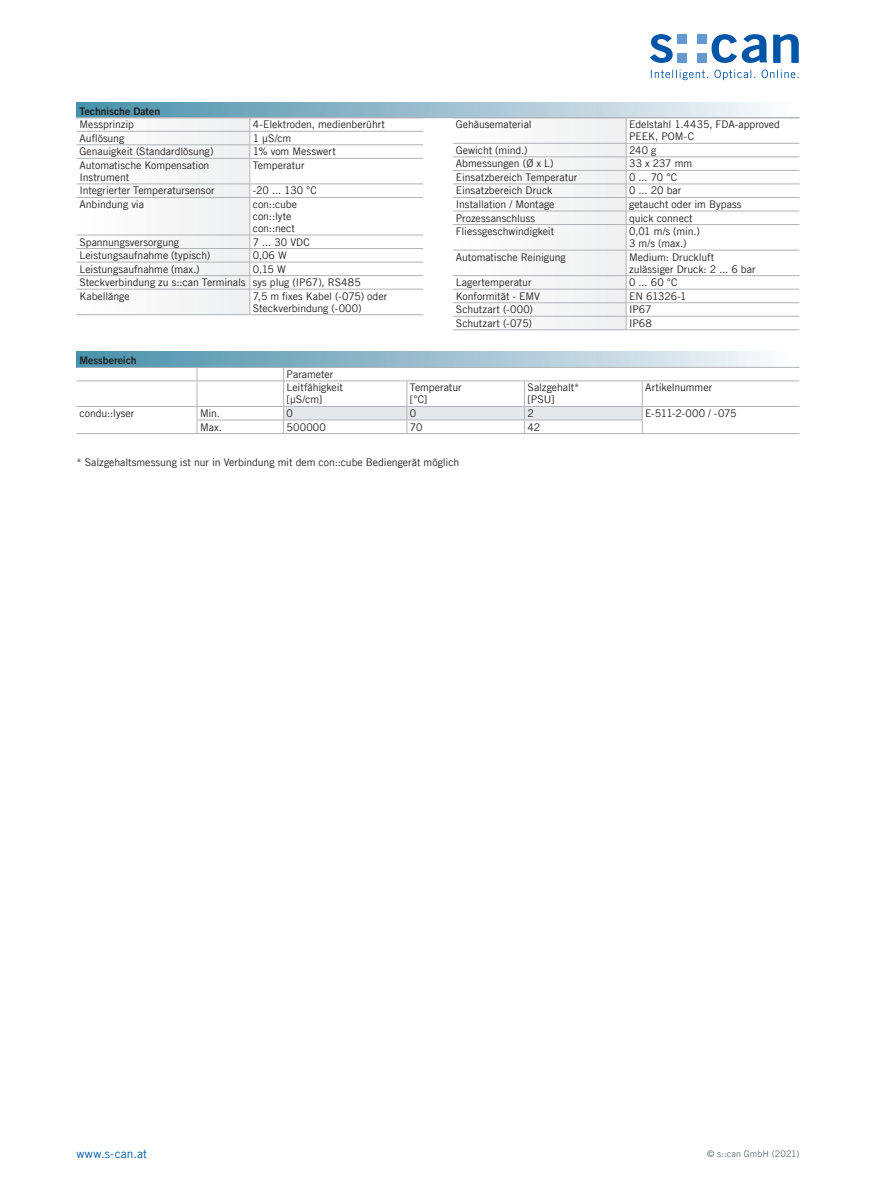
<style>
.page{position:relative;width:893px;height:1191px;background:#fff}
.page>*{position:absolute;margin:0;border:0;box-sizing:border-box;transform-origin:0 0}
.t1{font:12px "Trade Gothic LT Com";letter-spacing:.01em;color:#015ea8}
.Tabelle{font:10.5px/12px "Trade Gothic LT Com";letter-spacing:-.005em;color:#231f20}
.Tabelle_Header{font:10.5px "Trade Gothic LT Com Bd 2";color:#231f20}
.Tabelle-2{font:10.5px "Trade Gothic LT Com";letter-spacing:-.03em;color:#231f20}
.t2{font:9px "Trade Gothic LT Com";letter-spacing:.01em;color:#62696d}
</style>
<div class="page">
<svg style="left:651px;top:34px;width:22px;height:29px"></svg>
<svg style="left:712px;top:34px;width:55px;height:29px"></svg>
<svg style="left:773px;top:34px;width:26px;height:29px"></svg>
<div style="left:678px;top:34px;width:9px;height:10px;background:#6599d1"></div>
<div style="left:697px;top:34px;width:9px;height:10px;background:#6599d1"></div>
<div style="left:678px;top:53px;width:9px;height:10px;background:#6599d1"></div>
<div style="left:697px;top:53px;width:9px;height:10px;background:#6599d1"></div>
<svg style="left:651px;top:70px;width:148px;height:10px"></svg>
<div style="left:77px;top:102px;width:722px;height:16px;background:linear-gradient(to right,#458da8,#f9f8fb)"></div>
<hr style="left:250px;top:131px;width:173px;height:1px;background:#b2b3b7">
<hr style="left:250px;top:144px;width:173px;height:1px;background:#b2b3b7">
<hr style="left:250px;top:158px;width:173px;height:1px;background:#b2b3b7">
<hr style="left:250px;top:183px;width:173px;height:1px;background:#b2b3b7">
<hr style="left:250px;top:197px;width:173px;height:1px;background:#b2b3b7">
<hr style="left:250px;top:235px;width:173px;height:1px;background:#b2b3b7">
<hr style="left:250px;top:248px;width:173px;height:1px;background:#b2b3b7">
<hr style="left:250px;top:262px;width:173px;height:1px;background:#b2b3b7">
<hr style="left:250px;top:275px;width:173px;height:1px;background:#b2b3b7">
<hr style="left:250px;top:289px;width:173px;height:1px;background:#b2b3b7">
<svg style="left:77px;top:118px;width:173px;height:196px"></svg>
<hr style="left:77px;top:314px;width:173px;height:1px;background:#b2b3b7">
<hr style="left:250px;top:314px;width:173px;height:1px;background:#b2b3b7">
<hr style="left:626px;top:143px;width:173px;height:1px;background:#b2b3b7">
<hr style="left:626px;top:156px;width:173px;height:1px;background:#b2b3b7">
<hr style="left:626px;top:170px;width:173px;height:1px;background:#b2b3b7">
<hr style="left:626px;top:183px;width:173px;height:1px;background:#b2b3b7">
<hr style="left:626px;top:197px;width:173px;height:1px;background:#b2b3b7">
<hr style="left:626px;top:211px;width:173px;height:1px;background:#b2b3b7">
<hr style="left:626px;top:224px;width:173px;height:1px;background:#b2b3b7">
<hr style="left:626px;top:250px;width:173px;height:1px;background:#b2b3b7">
<hr style="left:626px;top:275px;width:173px;height:1px;background:#b2b3b7">
<hr style="left:626px;top:289px;width:173px;height:1px;background:#b2b3b7">
<hr style="left:626px;top:302px;width:173px;height:1px;background:#b2b3b7">
<hr style="left:626px;top:316px;width:173px;height:1px;background:#b2b3b7">
<svg style="left:453px;top:118px;width:174px;height:211px"></svg>
<hr style="left:453px;top:329px;width:173px;height:1px;background:#b2b3b7">
<hr style="left:626px;top:329px;width:173px;height:1px;background:#b2b3b7">
<hr style="left:77px;top:117px;width:722px;height:1px;background:#b2b3b7">
<svg style="left:77px;top:352px;width:717px;height:15px;background:#9ec2d0"></svg>
<hr style="left:197px;top:419px;width:87px;height:1px;background:#b2b3b7">
<hr style="left:77px;top:433px;width:120px;height:1px;background:#b2b3b7">
<hr style="left:197px;top:433px;width:87px;height:1px;background:#b2b3b7">
<hr style="left:284px;top:433px;width:123px;height:1px;background:#b2b3b7">
<hr style="left:407px;top:433px;width:118px;height:1px;background:#b2b3b7">
<hr style="left:525px;top:433px;width:117px;height:1px;background:#b2b3b7">
<hr style="left:642px;top:433px;width:157px;height:1px;background:#b2b3b7">
<hr style="left:77px;top:367px;width:120px;height:1px;background:#b2b3b7">
<hr style="left:197px;top:367px;width:87px;height:1px;background:#b2b3b7">
<hr style="left:284px;top:367px;width:123px;height:1px;background:#b2b3b7">
<hr style="left:407px;top:367px;width:118px;height:1px;background:#b2b3b7">
<hr style="left:525px;top:367px;width:117px;height:1px;background:#b2b3b7">
<hr style="left:642px;top:367px;width:157px;height:1px;background:#b2b3b7">
<hr style="left:77px;top:380px;width:120px;height:1px;background:#b2b3b7">
<hr style="left:197px;top:380px;width:87px;height:1px;background:#b2b3b7">
<svg style="left:197px;top:368px;width:1px;height:65px"></svg>
<hr style="left:642px;top:380px;width:157px;height:1px;background:#b2b3b7">
<svg style="left:283px;top:368px;width:360px;height:65px"></svg>
<hr style="left:77px;top:406px;width:120px;height:1px;background:#b2b3b7">
<hr style="left:197px;top:406px;width:87px;height:1px;background:#b2b3b7">
<hr style="left:284px;top:406px;width:123px;height:1px;background:#b2b3b7">
<hr style="left:407px;top:406px;width:118px;height:1px;background:#b2b3b7">
<hr style="left:525px;top:406px;width:117px;height:1px;background:#b2b3b7">
<hr style="left:642px;top:406px;width:157px;height:1px;background:#b2b3b7">
<p class="Tabelle_Header" style="left:80px;top:104px;width:82px">Technische Daten</p>
<p class="Tabelle" style="left:80px;top:118px;width:56px">Messprinzip</p>
<p class="Tabelle" style="left:253px;top:118px;width:134px">4-Elektroden, medienberührt</p>
<p class="Tabelle" style="left:80px;top:132px;width:46px">Auflösung</p>
<p class="Tabelle" style="left:253px;top:132px;width:40px">1 µS/cm</p>
<p class="Tabelle" style="left:80px;top:145px;width:136px">Genauigkeit (Standardlösung)</p>
<p class="Tabelle" style="left:253px;top:145px;width:85px">1% vom Messwert</p>
<p class="Tabelle" style="left:80px;top:159px;width:131px">Automatische Kompensation<br>Instrument</p>
<p class="Tabelle" style="left:253px;top:159px;width:53px">Temperatur</p>
<p class="Tabelle" style="left:80px;top:185px;width:137px">Integrierter Temperatursensor</p>
<p class="Tabelle" style="left:253px;top:185px;width:66px">-20 ... 130 °C</p>
<p class="Tabelle" style="left:80px;top:198px;width:66px">Anbindung via</p>
<p class="Tabelle" style="left:253px;top:198px;width:46px">con::cube con::lyte con::nect</p>
<p class="Tabelle" style="left:80px;top:236px;width:101px">Spannungsversorgung</p>
<p class="Tabelle" style="left:253px;top:236px;width:59px">7 ... 30 VDC</p>
<p class="Tabelle" style="left:80px;top:249px;width:132px">Leistungsaufnahme (typisch)</p>
<p class="Tabelle" style="left:253px;top:249px;width:36px">0,06 W</p>
<p class="Tabelle" style="left:80px;top:263px;width:122px">Leistungsaufnahme (max.)</p>
<p class="Tabelle" style="left:253px;top:263px;width:34px">0,15 W</p>
<p class="Tabelle" style="left:80px;top:276px;width:167px">Steckverbindung zu s::can Terminals</p>
<p class="Tabelle" style="left:253px;top:276px;width:110px">sys plug (IP67), RS485</p>
<p class="Tabelle" style="left:80px;top:290px;width:52px">Kabellänge</p>
<p class="Tabelle" style="left:253px;top:290px;width:136px">7,5 m fixes Kabel (-075) oder</p>
<p class="Tabelle" style="left:253px;top:302px;width:110px">Steckverbindung (-000)</p>
<p class="Tabelle_Header" style="left:80px;top:354px;width:59px">Messbereich</p>
<p class="Tabelle" style="left:287px;top:368px;width:48px">Parameter</p>
<p class="Tabelle" style="left:287px;top:381px;width:58px">Leitfähigkeit</p>
<p class="Tabelle" style="left:287px;top:393px;width:37px">[μS/cm]</p>
<p class="Tabelle" style="left:456px;top:118px;width:77px">Gehäusematerial</p>
<p class="Tabelle" style="left:629px;top:118px;width:152px">Edelstahl 1.4435, FDA-approved<br>PEEK, POM-C</p>
<p class="Tabelle" style="left:456px;top:144px;width:73px">Gewicht (mind.)</p>
<p class="Tabelle" style="left:629px;top:144px;width:29px">240 g</p>
<p class="Tabelle" style="left:456px;top:157px;width:99px">Abmessungen (Ø x L)</p>
<p class="Tabelle" style="left:629px;top:157px;width:64px">33 x 237 mm</p>
<p class="Tabelle" style="left:456px;top:171px;width:123px">Einsatzbereich Temperatur</p>
<p class="Tabelle" style="left:629px;top:171px;width:50px">0 ... 70 °C</p>
<p class="Tabelle" style="left:456px;top:185px;width:98px">Einsatzbereich Druck</p>
<p class="Tabelle" style="left:629px;top:185px;width:54px">0 ... 20 bar</p>
<p class="Tabelle" style="left:456px;top:198px;width:100px">Installation / Montage</p>
<p class="Tabelle" style="left:629px;top:198px;width:114px">getaucht oder im Bypass</p>
<p class="Tabelle" style="left:456px;top:212px;width:81px">Prozessanschluss</p>
<p class="Tabelle" style="left:629px;top:212px;width:65px">quick connect</p>
<p class="Tabelle" style="left:456px;top:225px;width:100px">Fliessgeschwindigkeit</p>
<p class="Tabelle" style="left:629px;top:225px;width:72px">0,01 m/s (min.)<br>3 m/s (max.)</p>
<p class="Tabelle" style="left:456px;top:251px;width:111px">Automatische Reinigung</p>
<p class="Tabelle" style="left:629px;top:251px;width:128px">Medium: Druckluft zulässiger Druck: 2 ... 6 bar</p>
<p class="Tabelle" style="left:456px;top:276px;width:77px">Lagertemperatur</p>
<p class="Tabelle" style="left:629px;top:276px;width:50px">0 ... 60 °C</p>
<p class="Tabelle" style="left:456px;top:290px;width:86px">Konformität - EMV</p>
<p class="Tabelle" style="left:629px;top:290px;width:59px">EN 61326-1</p>
<p class="Tabelle" style="left:456px;top:303px;width:79px">Schutzart (-000)</p>
<p class="Tabelle" style="left:629px;top:303px;width:24px">IP67</p>
<p class="Tabelle" style="left:456px;top:317px;width:78px">Schutzart (-075)</p>
<p class="Tabelle" style="left:629px;top:317px;width:24px">IP68</p>
<p class="Tabelle" style="left:410px;top:381px;width:53px">Temperatur</p>
<p class="Tabelle" style="left:410px;top:393px;width:19px">[°C]</p>
<p class="Tabelle" style="left:528px;top:381px;width:54px">Salzgehalt*</p>
<p class="Tabelle" style="left:528px;top:393px;width:29px">[PSU]</p>
<p class="Tabelle" style="left:645px;top:381px;width:68px">Artikelnummer</p>
<p class="Tabelle" style="left:80px;top:407px;width:56px">condu::lyser</p>
<p class="Tabelle" style="left:200px;top:407px;width:22px">Min.</p>
<p class="Tabelle" style="left:287px;top:407px;width:8px">0</p>
<p class="Tabelle" style="left:410px;top:407px;width:8px">0</p>
<p class="Tabelle" style="left:528px;top:407px;width:8px">2</p>
<p class="Tabelle-2" style="left:645px;top:407px;width:93px">E-511-2-000 / -075</p>
<p class="Tabelle" style="left:200px;top:421px;width:24px">Max.</p>
<p class="Tabelle" style="left:287px;top:421px;width:41px">500000</p>
<p class="Tabelle" style="left:410px;top:421px;width:14px">70</p>
<p class="Tabelle" style="left:528px;top:421px;width:14px">42</p>
<p class="Tabelle" style="left:77px;top:456px;width:384px">* Salzgehaltsmessung ist nur in Verbindung mit dem con::cube Bediengerät möglich</p>
<p class="t1" style="left:77px;top:1146px;width:72px">www.s-can.at</p>
<p class="t2" style="left:707px;top:1148px;width:94px">© s::can GmbH (2021)</p>
</div>
